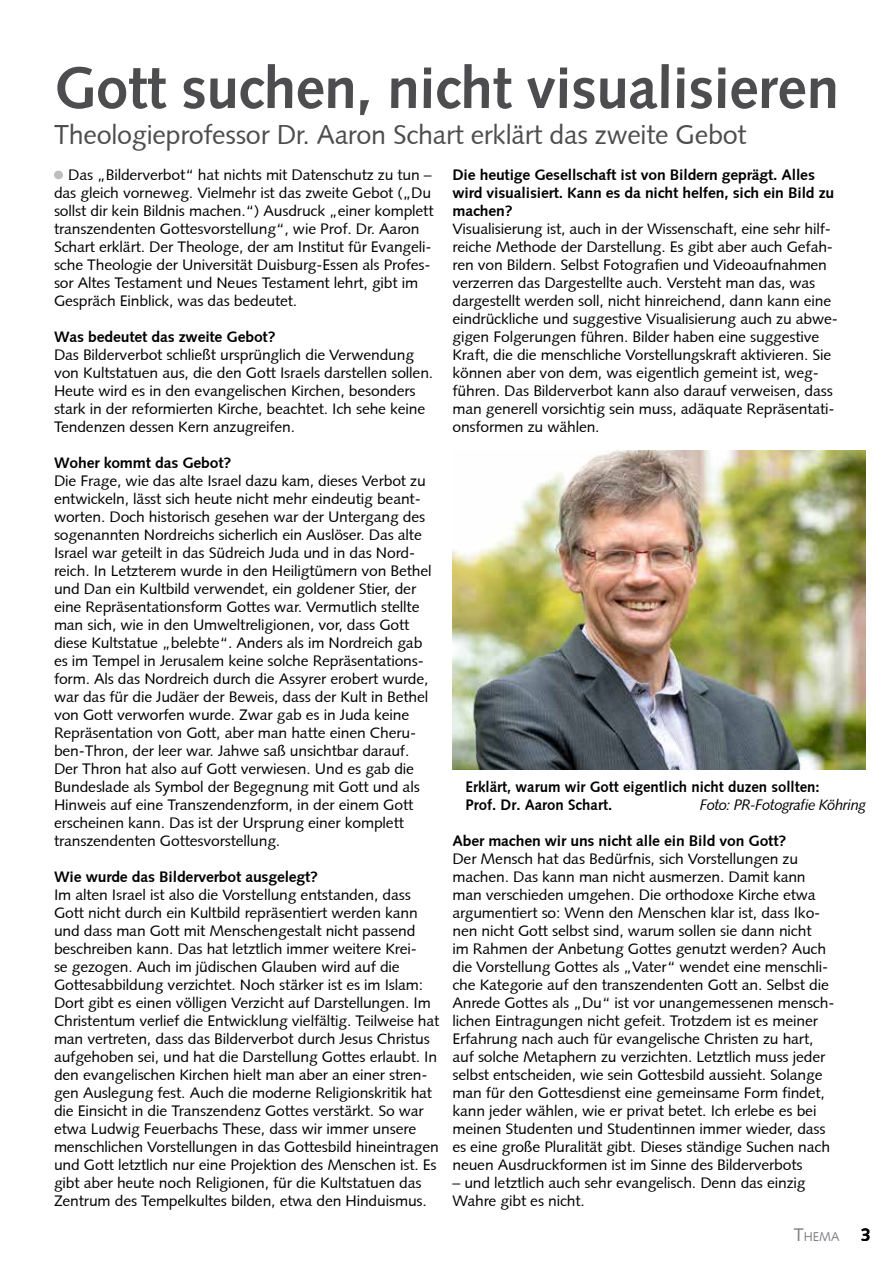
<style>
.page{position:relative;width:893px;height:1263px;background:#fff}
.page>*{position:absolute;margin:0;border:0;box-sizing:border-box;transform-origin:0 0}
.t1{font:700 58.5px "Syntax";letter-spacing:-.01em;color:#4d4d4f}
.t2{font:27px "Syntax";letter-spacing:-.01em;color:#4d4d4f}
.t3{font:700 18px "Syntax";color:#000}
.t4{font:15px/18px "Syntax";letter-spacing:-.01em;color:#000;scale:1.05 1}
.t5{font:700 15px/18px "Syntax";letter-spacing:-.01em;color:#000;scale:1.05 1}
.t6{font:700 15px/18px "Syntax";letter-spacing:-.01em;color:#000}
.t7{font:italic 15px "Syntax";letter-spacing:-.04em;color:#000}
.t8{font:12.6px "Syntax";color:#808285}
.s1{font-size:18px}
</style>
<div class="page">
<div style="left:54px;top:171px;width:9px;height:8px;background:#bcbec0;border-radius:50%"></div>
<img style="left:452px;top:450px;width:413px;height:320px">
<h1 class="t1" style="left:54px;top:54px;width:786px">Gott suchen, nicht visualisieren</h1>
<h2 class="t2" style="left:54px;top:119px;width:694px">Theologieprofessor Dr. Aaron Schart erklärt das zweite Gebot</h2>
<p class="t4" style="left:54px;top:166px;width:363px;text-indent:14px">Das „Bilderverbot“ hat nichts mit Datenschutz zu tun – das gleich vorneweg. Vielmehr ist das zweite Gebot („Du sollst dir kein Bildnis machen.“) Ausdruck „einer komplett transzendenten Gottesvorstellung“, wie Prof. Dr. Aaron Schart erklärt. Der Theologe, der am Institut für Evangeli&shy;sche Theologie der Universität Duisburg-Essen als Profes&shy;sor Altes Testament und Neues Testament lehrt, gibt im Gespräch Einblick, was das bedeutet.</p>
<p class="t5" style="left:54px;top:328px;width:212px">Was bedeutet das zweite Gebot?</p>
<p class="t4" style="left:54px;top:346px;width:363px">Das Bilderverbot schließt ursprünglich die Verwendung von Kultstatuen aus, die den Gott Israels darstellen sollen.<br>Heute wird es in den evangelischen Kirchen, besonders stark in der reformierten Kirche, beachtet. Ich sehe keine Tendenzen dessen Kern anzugreifen.</p>
<p class="t5" style="left:54px;top:454px;width:170px">Woher kommt das Gebot?</p>
<p class="t4" style="left:54px;top:472px;width:361px">Die Frage, wie das alte Israel dazu kam, dieses Verbot zu entwickeln, lässt sich heute nicht mehr eindeutig beant&shy;worten. Doch historisch gesehen war der Untergang des sogenannten Nordreichs sicherlich ein Auslöser. Das alte Israel war geteilt in das Südreich Juda und in das Nord&shy;reich. In Letzterem wurde in den Heiligtümern von Bethel und Dan ein Kultbild verwendet, ein goldener Stier, der eine Repräsentationsform Gottes war. Vermutlich stellte man sich, wie in den Umweltreligionen, vor, dass Gott diese Kultstatue „belebte“. Anders als im Nordreich gab es im Tempel in Jerusalem keine solche Repräsentations&shy;form. Als das Nordreich durch die Assyrer erobert wurde, war das für die Judäer der Beweis, dass der Kult in Bethel von Gott verworfen wurde. Zwar gab es in Juda keine Repräsentation von Gott, aber man hatte einen Cheru&shy;ben-Thron, der leer war. Jahwe saß unsichtbar darauf.<br>Der Thron hat also auf Gott verwiesen. Und es gab die Bundeslade als Symbol der Begegnung mit Gott und als Hinweis auf eine Transzendenzform, in der einem Gott erscheinen kann. Das ist der Ursprung einer komplett transzendenten Gottesvorstellung.</p>
<p class="t5" style="left:54px;top:868px;width:253px">Wie wurde das Bilderverbot ausgelegt?</p>
<p class="t4" style="left:54px;top:886px;width:369px">Im alten Israel ist also die Vorstellung entstanden, dass Gott nicht durch ein Kultbild repräsentiert werden kann und dass man Gott mit Menschengestalt nicht passend beschreiben kann. Das hat letztlich immer weitere Krei-<br>se gezogen. Auch im jüdischen Glauben wird auf die Gottesabbildung verzichtet. Noch stärker ist es im Islam:<br>Dort gibt es einen völligen Verzicht auf Darstellungen. Im Christentum verlief die Entwicklung vielfältig. Teilweise hat man vertreten, dass das Bilderverbot durch Jesus Christus aufgehoben sei, und hat die Darstellung Gottes erlaubt. In den evangelischen Kirchen hielt man aber an einer stren&shy;gen Auslegung fest. Auch die moderne Religionskritik hat die Einsicht in die Transzendenz Gottes verstärkt. So war etwa Ludwig Feuerbachs These, dass wir immer unsere menschlichen Vorstellungen in das Gottesbild hineintragen und Gott letztlich nur eine Projektion des Menschen ist. Es gibt aber heute noch Religionen, für die Kultstatuen das Zentrum des Tempelkultes bilden, etwa den Hinduismus.</p>
<p class="t5" style="left:452px;top:166px;width:365px">Die heutige Gesellschaft ist von Bildern geprägt. Alles wird visualisiert. Kann es da nicht helfen, sich ein Bild zu machen?</p>
<p class="t4" style="left:452px;top:220px;width:369px">Visualisierung ist, auch in der Wissenschaft, eine sehr hilf&shy;reiche Methode der Darstellung. Es gibt aber auch Gefah&shy;ren von Bildern. Selbst Fotografien und Videoaufnahmen verzerren das Dargestellte auch. Versteht man das, was dargestellt werden soll, nicht hinreichend, dann kann eine eindrückliche und suggestive Visualisierung auch zu abwe&shy;gigen Folgerungen führen. Bilder haben eine suggestive Kraft, die die menschliche Vorstellungskraft aktivieren. Sie können aber von dem, was eigentlich gemeint ist, weg&shy;führen. Das Bilderverbot kann also darauf verweisen, dass man generell vorsichtig sein muss, adäquate Repräsentati&shy;onsformen zu wählen.</p>
<p class="t6" style="left:465px;top:778px;width:356px">Erklärt, warum wir Gott eigentlich nicht duzen sollten:<br>Prof. Dr. Aaron Schart.</p>
<p class="t7" style="left:700px;top:796px;width:168px">Foto: PR-Fotografie Köhring</p>
<p class="t5" style="left:452px;top:832px;width:319px">Aber machen wir uns nicht alle ein Bild von Gott?</p>
<p class="t4" style="left:452px;top:850px;width:365px">Der Mensch hat das Bedürfnis, sich Vorstellungen zu machen. Das kann man nicht ausmerzen. Damit kann man verschieden umgehen. Die orthodoxe Kirche etwa argumentiert so: Wenn den Menschen klar ist, dass Iko&shy;nen nicht Gott selbst sind, warum sollen sie dann nicht<br>im Rahmen der Anbetung Gottes genutzt werden? Auch die Vorstellung Gottes als „Vater“ wendet eine menschli&shy;che Kategorie auf den transzendenten Gott an. Selbst die Anrede Gottes als „Du“ ist vor unangemessenen mensch&shy;lichen Eintragungen nicht gefeit. Trotzdem ist es meiner Erfahrung nach auch für evangelische Christen zu hart, auf solche Metaphern zu verzichten. Letztlich muss jeder selbst entscheiden, wie sein Gottesbild aussieht. Solange man für den Gottesdienst eine gemeinsame Form findet, kann jeder wählen, wie er privat betet. Ich erlebe es bei meinen Studenten und Studentinnen immer wieder, dass es eine große Pluralität gibt. Dieses ständige Suchen nach neuen Ausdruckformen ist im Sinne des Bilderverbots</p>
<p class="t4" style="left:452px;top:1174px;width:338px">– und letztlich auch sehr evangelisch. Denn das einzig<br>Wahre gibt es nicht.</p>
<p class="t8" style="left:794px;top:1229px;width:47px"><span class="s1">T</span>HEMA</p>
<p class="t3" style="left:861px;top:1224px;width:12px">3</p>
</div>
